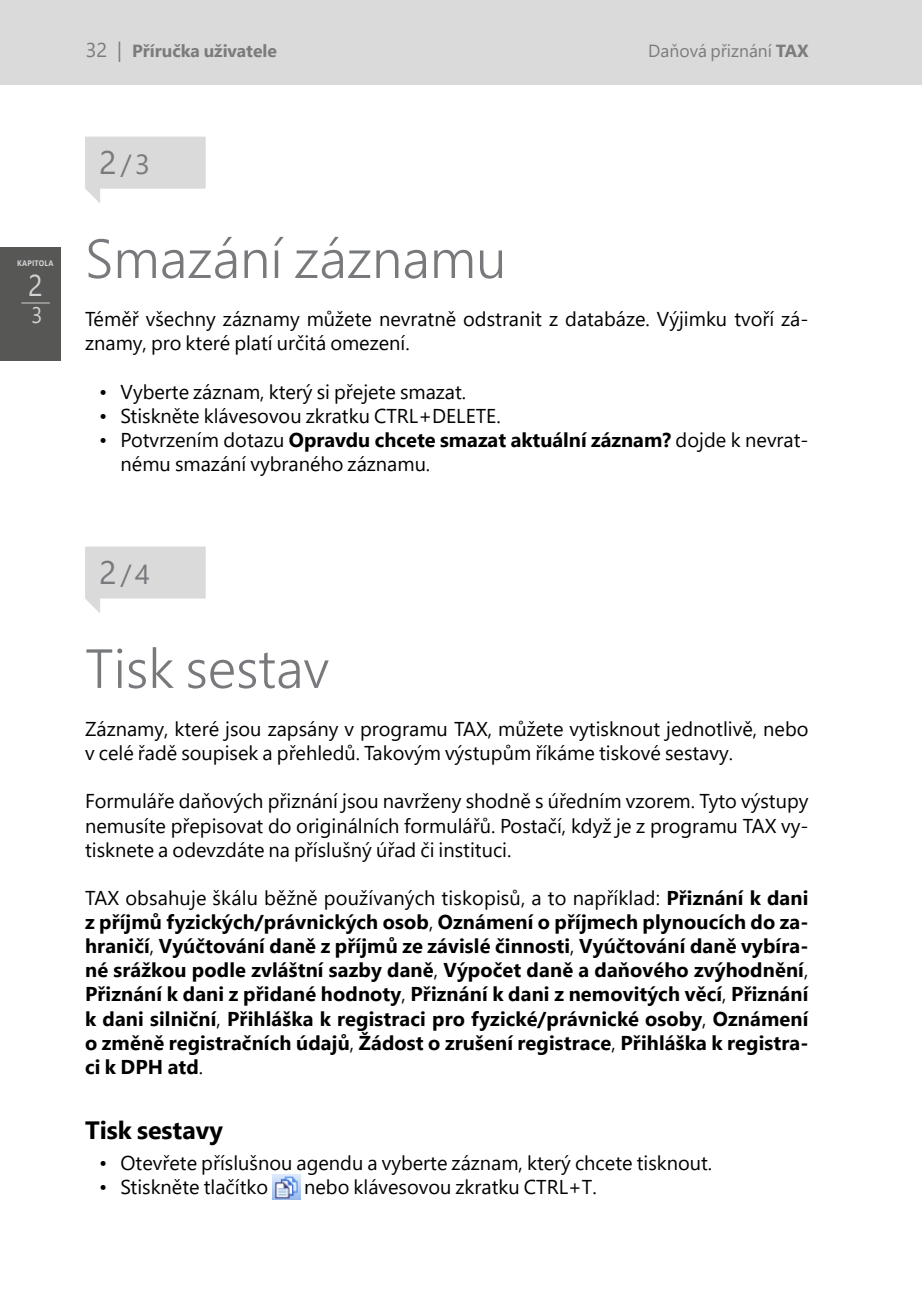
<style>
.page{position:relative;width:922px;height:1312px;background:#fff}
.page>*{position:absolute;margin:0;border:0;box-sizing:border-box;transform-origin:0 0}
.t1{font:300 55px "Segoe UI";color:#77797c}
.t2{font:30px "Segoe UI";color:#d1d3d4;scale:.9 1}
.t3{font:27.5px "Segoe UI";color:#77797c}
.t4{font:700 25px "Segoe UI";color:#000}
.t5{font:22.5px "Segoe UI";color:#d1d3d4;scale:.9 1}
.t6{font:20px/24px "Segoe UI";color:#000}
.t7{font:700 20px/24px "Segoe UI";letter-spacing:.005em;color:#000;text-align:justify}
.t8{font:700 17.5px "Segoe UI";color:#7c7b7b}
.t9{font:17.5px "Segoe UI";color:#7c7b7b}
.t10{font:700 8px "Segoe UI";letter-spacing:.03em;color:#d1d3d4;scale:.9 1}
.s1{font-weight:400;font-size:20px}
.s2{font-weight:700}
.s3{font-size:32.5px}
.s4{font-weight:400}
</style>
<div class="page">
<div style="left:0;top:0;width:921px;height:85px;background:#dadada"></div>
<div style="left:85px;top:137px;width:121px;height:52px;background:#dadada"></div>
<svg style="left:86px;top:189px;width:14px;height:14px"></svg>
<div style="left:85px;top:546px;width:121px;height:52px;background:#dadada"></div>
<svg style="left:85px;top:598px;width:15px;height:15px"></svg>
<img style="left:272px;top:1174px;width:28px;height:24px">
<div style="left:0;top:247px;width:60px;height:113px;background:#575756"></div>
<svg style="left:21px;top:302px;width:29px;height:1px"></svg>
<p class="t8" style="left:86px;top:34px;width:193px"><span class="s1">32 |</span> Příručka uživatele</p>
<p class="t9" style="left:648px;top:34px;width:162px">Daňová přiznání <span class="s2">TAX</span></p>
<p class="t10" style="left:17px;top:255px;width:42px">KAPITOLA</p>
<h2 class="t2" style="left:28px;top:257px;width:18px">2</h2>
<p class="t5" style="left:32px;top:294px;width:14px">3</p>
<h3 class="t3" style="left:99px;top:139px;width:52px"><span class="s3">2</span> / 3</h3>
<h1 class="t1" style="left:85px;top:206px;width:423px">Smazání záznamu</h1>
<p class="t6" style="left:85px;top:305px;width:724px">Téměř všechny záznamy můžete nevratně odstranit z databáze. Výjimku tvoří zá&shy;znamy, pro které platí určitá omezení.</p>
<p class="t6" style="left:99px;top:377px;width:368px">• Vyberte záznam, který si přejete smazat.</p>
<p class="t6" style="left:99px;top:401px;width:403px">• Stiskněte klávesovou zkratku CTRL+DELETE.</p>
<p class="t6" style="left:120px;top:426px;width:689px;text-indent:-21px">• Potvrzením dotazu <span class="s2">Opravdu chcete smazat aktuální záznam?</span> dojde k nevrat&shy;nému smazání vybraného záznamu.</p>
<h3 class="t3" style="left:99px;top:548px;width:52px"><span class="s3">2</span> / 4</h3>
<h1 class="t1" style="left:85px;top:616px;width:245px">Tisk sestav</h1>
<p class="t6" style="left:85px;top:715px;width:724px">Záznamy, které jsou zapsány v programu TAX, můžete vytisknout jednotlivě, nebo v celé řadě soupisek a přehledů. Takovým výstupům říkáme tiskové sestavy.</p>
<p class="t6" style="left:85px;top:787px;width:724px;text-align:justify">Formuláře daňových přiznání jsou navrženy shodně s úředním vzorem. Tyto výstupy nemusíte přepisovat do originálních formulářů. Postačí, když je z programu TAX vy&shy;tisknete a odevzdáte na příslušný úřad či instituci.</p>
<p class="t7" style="left:85px;top:884px;width:724px"><span class="s4">TAX obsahuje škálu běžně používaných tiskopisů, a to například:</span> Přiznání k dani z příjmů fyzických/právnických osob<span class="s4">,</span> Oznámení o příjmech plynoucích do za&shy;hraničí<span class="s4">,</span> Vyúčtování daně z příjmů ze závislé činnosti<span class="s4">,</span> Vyúčtování daně vybíra&shy;né srážkou podle zvláštní sazby daně<span class="s4">,</span> Výpočet daně a daňového zvýhodnění<span class="s4">, </span>Přiznání k dani z přidané hodnoty<span class="s4">,</span> Přiznání k dani z nemovitých věcí<span class="s4">,</span> Přiznání k dani silniční<span class="s4">,</span> Přihláška k registraci pro fyzické/právnické osoby<span class="s4">,</span> Oznámení o změně registračních údajů<span class="s4">,</span> Žádost o zrušení registrace<span class="s4">,</span> Přihláška k registra&shy;ci k DPH atd<span class="s4">.</span></p>
<p class="t4" style="left:85px;top:1106px;width:139px">Tisk sestavy</p>
<p class="t6" style="left:99px;top:1148px;width:614px">• Otevřete příslušnou agendu a vyberte záznam, který chcete tisknout.</p>
<p class="t6" style="left:99px;top:1173px;width:170px">• Stiskněte tlačítko</p>
<p class="t6" style="left:304px;top:1173px;width:294px">nebo klávesovou zkratku CTRL+T.</p>
</div>
